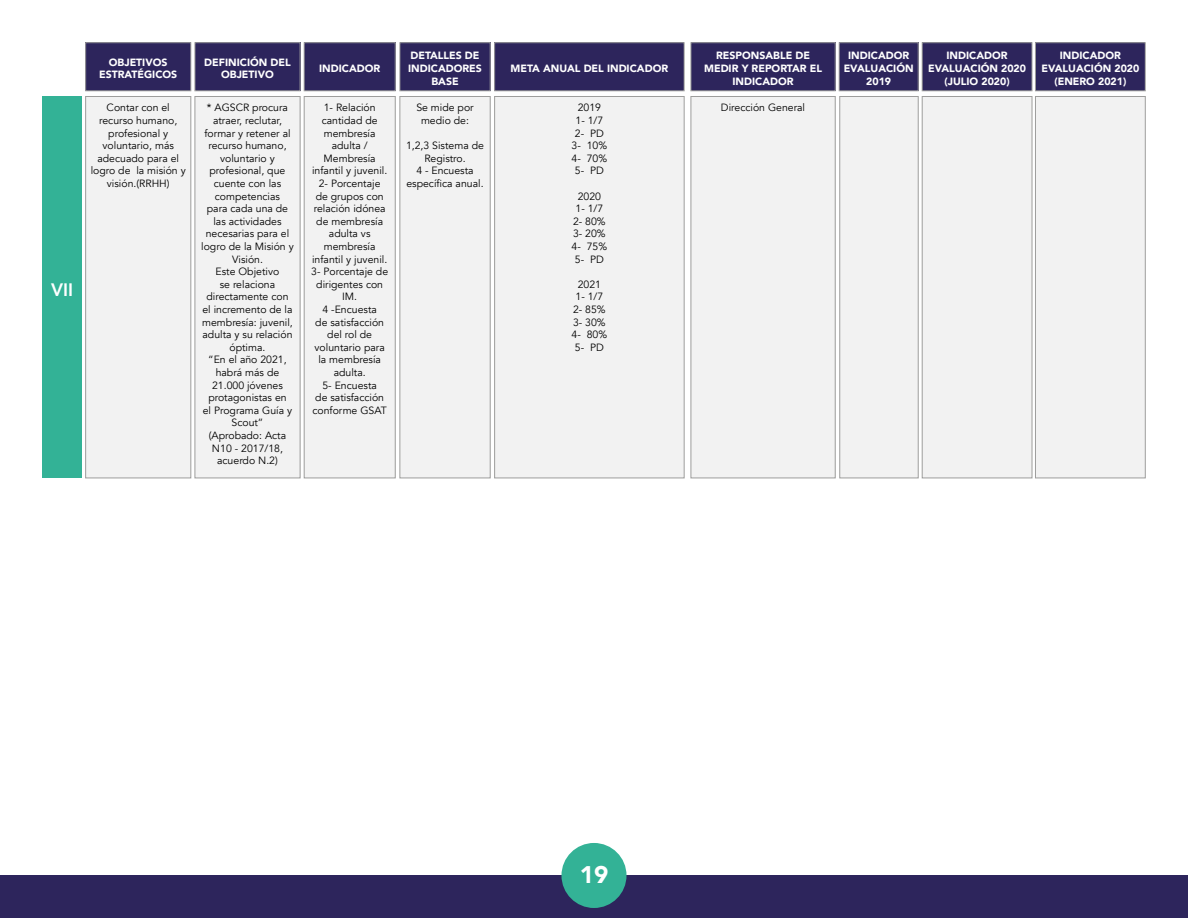
<style>
.page{position:relative;width:1188px;height:918px;background:#fff}
.page>*{position:absolute;margin:0;border:0;box-sizing:border-box;transform-origin:0 0}
.t1{font:900 24px "Avenir";color:#fff}
.t2{font:800 18px "Avenir";color:#fff}
.t3{font:10.5px/12.6px "Avenir";color:#000;text-align:center}
.t4{font:900 10.5px/12.6px "Avenir";color:#fff;text-align:center}
</style>
<div class="page">
<div style="left:0;top:875px;width:1188px;height:43px;background:#2d255c"></div>
<div style="left:561px;top:843px;width:66px;height:65px;background:#33b296;border-radius:50%"></div>
<div style="left:86px;top:96px;width:105px;height:382px;background:#f2f2f2"></div>
<div style="left:85px;top:96px;width:106px;height:382px;border:1px solid #9d9d9c"></div>
<div style="left:43px;top:97px;width:39px;height:381px;background:#33b296"></div>
<div style="left:195px;top:96px;width:105px;height:382px;background:#f2f2f2"></div>
<div style="left:195px;top:96px;width:105px;height:382px;border:1px solid #9d9d9c"></div>
<div style="left:304px;top:96px;width:91px;height:382px;background:#f2f2f2"></div>
<div style="left:304px;top:96px;width:91px;height:382px;border:1px solid #9d9d9c"></div>
<div style="left:400px;top:96px;width:90px;height:382px;background:#f2f2f2"></div>
<div style="left:400px;top:96px;width:90px;height:382px;border:1px solid #9d9d9c"></div>
<div style="left:495px;top:96px;width:189px;height:382px;background:#f2f2f2"></div>
<div style="left:494px;top:96px;width:190px;height:382px;border:1px solid #9d9d9c"></div>
<div style="left:691px;top:96px;width:144px;height:382px;background:#f2f2f2"></div>
<div style="left:691px;top:96px;width:144px;height:382px;border:1px solid #9d9d9c"></div>
<div style="left:840px;top:96px;width:78px;height:382px;background:#f2f2f2"></div>
<div style="left:922px;top:96px;width:110px;height:382px;background:#f2f2f2;border:1px solid #9d9d9c"></div>
<div style="left:1035px;top:96px;width:110px;height:382px;background:#f2f2f2;border:1px solid #9d9d9c"></div>
<div style="left:86px;top:43px;width:105px;height:48px;background:#2d255c"></div>
<div style="left:85px;top:43px;width:106px;height:48px;border:1px solid #9d9d9c"></div>
<div style="left:195px;top:43px;width:105px;height:48px;background:#2d255c"></div>
<div style="left:195px;top:43px;width:105px;height:48px;border:1px solid #9d9d9c"></div>
<div style="left:304px;top:43px;width:91px;height:48px;background:#2d255c"></div>
<div style="left:304px;top:43px;width:91px;height:48px;border:1px solid #9d9d9c"></div>
<div style="left:400px;top:43px;width:90px;height:48px;background:#2d255c"></div>
<div style="left:400px;top:43px;width:90px;height:48px;border:1px solid #9d9d9c"></div>
<div style="left:495px;top:43px;width:189px;height:48px;background:#2d255c"></div>
<div style="left:494px;top:43px;width:190px;height:48px;border:1px solid #9d9d9c"></div>
<div style="left:839px;top:43px;width:79px;height:48px;background:#2d255c"></div>
<div style="left:839px;top:43px;width:79px;height:48px;border:1px solid #9d9d9c"></div>
<div style="left:922px;top:43px;width:110px;height:48px;background:#2d255c"></div>
<div style="left:922px;top:43px;width:110px;height:48px;border:1px solid #9d9d9c"></div>
<div style="left:1035px;top:43px;width:110px;height:48px;background:#2d255c"></div>
<div style="left:1035px;top:43px;width:110px;height:48px;border:1px solid #9d9d9c"></div>
<div style="left:691px;top:43px;width:144px;height:48px;background:#2d255c"></div>
<div style="left:691px;top:43px;width:144px;height:48px;border:1px solid #9d9d9c"></div>
<h2 class="t2" style="left:51px;top:276px;width:24px">VII</h2>
<p class="t4" style="left:99px;top:55px;width:80px">OBJETIVOS<br>ESTRATÉGICOS</p>
<p class="t4" style="left:204px;top:55px;width:88px">DEFINICIÓN DEL<br>OBJETIVO</p>
<p class="t4" style="left:319px;top:62px;width:63px">INDICADOR</p>
<p class="t4" style="left:408px;top:49px;width:75px">DETALLES DE<br>INDICADORES<br>BASE</p>
<p class="t3" style="left:91px;top:102px;width:97px">Contar con el recurso humano, profesional y voluntario, más adecuado para el logro de la misión y visión.(RRHH)</p>
<p class="t3" style="left:201px;top:102px;width:94px">* AGSCR procura atraer, reclutar, formar y retener al recurso humano, voluntario y profesional, que cuente con las competencias<br>para cada una de las actividades necesarias para el logro de la Misión y<br>Visión.<br>Este Objetivo<br>se relaciona directamente con el incremento de la membresía: juvenil, adulta y su relación óptima.<br>“En el año 2021, habrá más de<br>21.000 jóvenes protagonistas en<br>el Programa Guía y<br>Scout”<br>(Aprobado: Acta<br>N10 - 2017/18, acuerdo N.2)</p>
<p class="t3" style="left:311px;top:102px;width:79px">1- Relación cantidad de membresía adulta /<br>Membresía infantil y juvenil.<br>2- Porcentaje<br>de grupos con relación idónea de membresía adulta vs membresía infantil y juvenil.<br>3- Porcentaje de dirigentes con<br>IM.<br>4 -Encuesta<br>de satisfacción del rol de voluntario para la membresía adulta.<br>5- Encuesta<br>de satisfacción conforme GSAT</p>
<p class="t3" style="left:416px;top:102px;width:59px">Se mide por medio de:</p>
<p class="t3" style="left:406px;top:140px;width:79px">1,2,3 Sistema de<br>Registro.<br>4 - Encuesta específica anual.</p>
<p class="t4" style="left:511px;top:62px;width:159px">META ANUAL DEL INDICADOR</p>
<p class="t3" style="left:572px;top:102px;width:37px">2019<br>1- 1/7<br>2- PD<br>3- 10%<br>4- 70%<br>5- PD</p>
<p class="t3" style="left:572px;top:190px;width:37px">2020<br>1- 1/7<br>2- 80%<br>3- 20%<br>4- 75%<br>5- PD</p>
<p class="t3" style="left:572px;top:278px;width:37px">2021<br>1- 1/7<br>2- 85%<br>3- 30%<br>4- 80%<br>5- PD</p>
<p class="t4" style="left:704px;top:49px;width:119px">RESPONSABLE DE<br>MEDIR Y REPORTAR EL<br>INDICADOR</p>
<p class="t3" style="left:721px;top:102px;width:86px">Dirección General</p>
<p class="t4" style="left:844px;top:49px;width:72px">INDICADOR<br>EVALUACIÓN<br>2019</p>
<p class="t4" style="left:928px;top:49px;width:99px">INDICADOR<br>EVALUACIÓN 2020 (JULIO 2020)</p>
<p class="t4" style="left:1041px;top:49px;width:99px">INDICADOR<br>EVALUACIÓN 2020 (ENERO 2021)</p>
<h1 class="t1" style="left:580px;top:854px;width:30px">19</h1>
</div>
